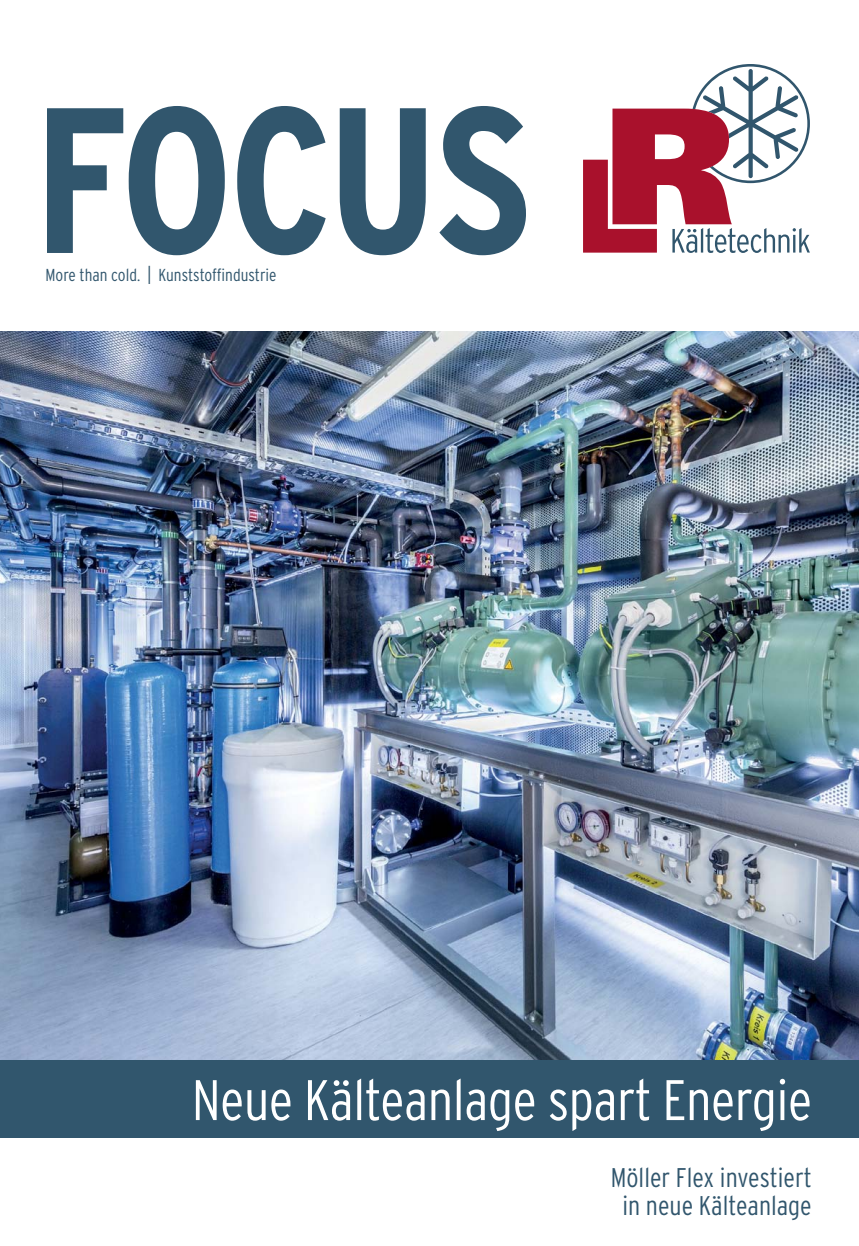
<style>
.page{position:relative;width:859px;height:1246px;background:#fff}
.page>*{position:absolute;margin:0;border:0;box-sizing:border-box;transform-origin:0 0}
.t1{font:300 condensed 57px "Interstate";letter-spacing:-.01em;color:#fff}
.t2{font:300 condensed 27px/28.5px "Interstate";color:#31566d;text-align:center}
.t3{font:300 condensed 17.25px "Interstate";color:#31566d}
.s1{font-size:25.95px}
</style>
<div class="page">
<svg style="left:583px;top:64px;width:227px;height:189px"></svg>
<svg style="left:47px;top:106px;width:479px;height:149px"></svg>
<img style="left:0;top:332px;width:859px;height:727px">
<div style="left:0;top:1059px;width:859px;height:78px;background:#31566d"></div>
<p class="t3" style="left:45px;top:268px;width:233px">More than cold. <span class="s1">I</span> Kunststoffindustrie</p>
<h1 class="t1" style="left:192px;top:1078px;width:622px">Neue Kälteanlage spart Energie</h1>
<p class="t2" style="left:611px;top:1165px;width:202px">Möller Flex investiert in neue Kälteanlage</p>
</div>
